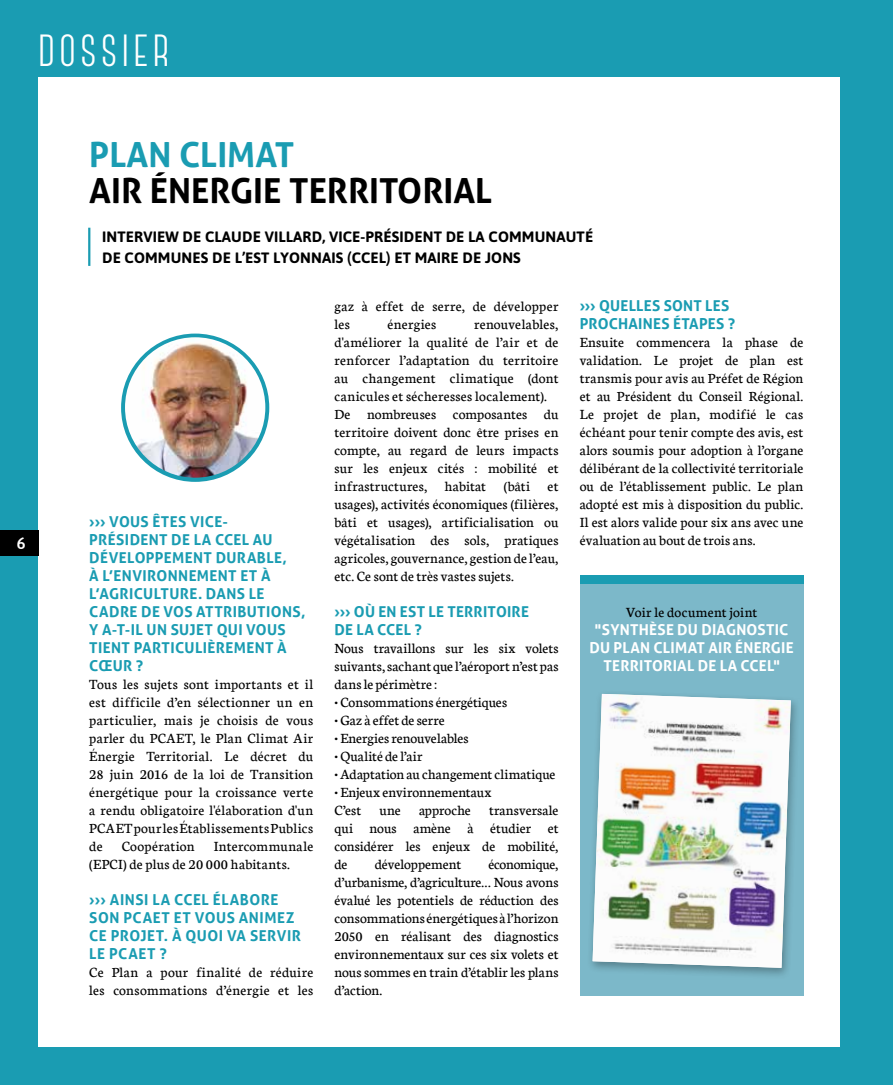
<style>
.page{position:relative;width:893px;height:1085px;background:#fff}
.page>*{position:absolute;margin:0;border:0;box-sizing:border-box;transform-origin:0 0}
.t1{font:700 45px "Canter";letter-spacing:.1em;color:#fff}
.t2{font:700 34.5px "Aller";color:#000}
.t3{font:700 34.5px "Aller";color:#1a9cb2}
.t4{font:500 16.5px "Asap";color:#fff}
.t5{font:15px/18px "Neuton";letter-spacing:.015em;color:#000}
.t6{font:700 15px/18px "Aller";letter-spacing:.025em;color:#1a9cb2}
.t7{font:700 15px/21px "Asap";letter-spacing:.01em;color:#000}
.t8{font:700 15px/18px "Aller";letter-spacing:.015em;color:#fff;text-align:center}
.t9{font:15px "Neuton";letter-spacing:-.005em;color:#000}
</style>
<div class="page">
<div style="left:0;top:0;width:893px;height:1084px;background:#1a9cb2"></div>
<div style="left:38px;top:38px;width:802px;height:1008px;background:#fff"></div>
<div style="left:0;top:529px;width:38px;height:26px;background:#000"></div>
<div style="left:0;top:0;width:893px;height:77px;background:#1a9cb2"></div>
<hr style="left:88px;top:228px;width:2px;height:38px;background:#1a9cb2">
<div style="left:580px;top:575px;width:224px;height:420px;background:#7cb8c9"></div>
<div style="left:586px;top:690px;width:214px;height:289px;background:#000;opacity:.3"></div>
<img style="left:593px;top:693px;width:198px;height:274px">
<svg style="left:121px;top:333px;width:148px;height:149px;background:#32a3b7"></svg>
<img style="left:125px;top:337px;width:140px;height:140px;border-radius:70px">
<div style="left:580px;top:575px;width:224px;height:8px;background:#1a9cb2"></div>
<h1 class="t1" style="left:38px;top:28px;width:132px">DOSSIER</h1>
<p class="t4" style="left:17px;top:532px;width:10px">6</p>
<h2 class="t3" style="left:89px;top:133px;width:207px">PLAN CLIMAT</h2>
<h2 class="t2" style="left:89px;top:169px;width:404px">AIR ÉNERGIE TERRITORIAL</h2>
<p class="t7" style="left:102px;top:225px;width:493px">INTERVIEW DE CLAUDE VILLARD, VICE-PRÉSIDENT DE LA COMMUNAUTÉ<br>DE COMMUNES DE L’EST LYONNAIS (CCEL) ET MAIRE DE JONS</p>
<p class="t6" style="left:89px;top:512px;width:218px">››› VOUS ÊTES VICE-<br>PRÉSIDENT DE LA CCEL AU<br>DÉVELOPPEMENT DURABLE,<br>À L’ENVIRONNEMENT ET À<br>L’AGRICULTURE. DANS LE<br>CADRE DE VOS ATTRIBUTIONS,<br>Y A-T-IL UN SUJET QUI VOUS<br>TIENT PARTICULIÈREMENT À<br>CŒUR ?</p>
<p class="t5" style="left:89px;top:675px;width:225px;text-align:justify">Tous les sujets sont importants et il est difficile d’en sélectionner un en particulier, mais je choisis de vous parler du PCAET, le Plan Climat Air Énergie Territorial. Le décret du 28 juin 2016 de la loi de Transition énergétique pour la croissance verte a rendu obligatoire l'élaboration d'un PCAET pour les Établissements Publics de</p>
<p class="t5" style="left:122px;top:837px;width:74px">Coopération</p>
<p class="t5" style="left:89px;top:837px;width:225px;text-indent:124px">Intercommunale (EPCI) de plus de 20 000 habitants.</p>
<p class="t6" style="left:89px;top:890px;width:213px">››› AINSI LA CCEL ÉLABORE<br>SON PCAET ET VOUS ANIMEZ<br>CE PROJET. À QUOI VA SERVIR<br>LE PCAET ?</p>
<p class="t5" style="left:89px;top:963px;width:225px">Ce Plan a pour finalité de réduire les consommations d’énergie et les</p>
<p class="t5" style="left:334px;top:297px;width:225px">gaz à effet de serre, de développer les</p>
<p class="t5" style="left:388px;top:315px;width:50px">énergies</p>
<p class="t5" style="left:334px;top:315px;width:225px;text-indent:140px">renouvelables, d'améliorer la qualité de l’air et de renforcer l’adaptation du territoire au changement climatique (dont canicules et sécheresses localement).<br>De nombreuses composantes du territoire doivent donc être prises en compte, au regard de leurs impacts sur les enjeux cités : mobilité et infrastructures, habitat (bâti et usages), activités économiques (filières, bâti et usages), artificialisation ou végétalisation des sols, pratiques agricoles, gouvernance, gestion de l’eau, etc. Ce sont de très vastes sujets.</p>
<p class="t6" style="left:334px;top:602px;width:196px">››› OÙ EN EST LE TERRITOIRE<br>DE LA CCEL ?</p>
<p class="t5" style="left:334px;top:639px;width:225px;text-align:justify">Nous travaillons sur les six volets suivants, sachant que l’aéroport n’est pas dans le périmètre :</p>
<p class="t5" style="left:334px;top:693px;width:174px">• Consommations énergétiques</p>
<p class="t5" style="left:334px;top:711px;width:112px">• Gaz à effet de serre</p>
<p class="t9" style="left:334px;top:730px;width:136px">• Energies renouvelables</p>
<p class="t5" style="left:334px;top:747px;width:89px">• Qualité de l’air</p>
<p class="t5" style="left:334px;top:765px;width:222px">• Adaptation au changement climatique</p>
<p class="t5" style="left:334px;top:783px;width:225px">• Enjeux environnementaux<br>C’est une approche transversale qui nous amène à étudier et considérer les enjeux de mobilité, de</p>
<p class="t5" style="left:334px;top:855px;width:225px;text-align:justify;text-indent:154px">économique, d’urbanisme, d’agriculture… Nous avons évalué les potentiels de réduction des consommations énergétiques à l’horizon 2050 en réalisant des diagnostics environnementaux sur ces six volets et nous sommes en train d’établir les plans d’action.</p>
<p class="t5" style="left:375px;top:855px;width:88px">développement</p>
<p class="t6" style="left:580px;top:296px;width:157px">››› QUELLES SONT LES<br>PROCHAINES ÉTAPES ?</p>
<p class="t5" style="left:580px;top:333px;width:225px;text-align:justify">Ensuite commencera la phase de validation. Le projet de plan est transmis pour avis au Préfet de Région et au Président du Conseil Régional.<br>Le projet de plan, modifié le cas échéant pour tenir compte des avis, est alors soumis pour adoption à l’organe délibérant de la collectivité territoriale ou de l’établissement public. Le plan adopté est mis à disposition du public.<br>Il est alors valide pour six ans avec une évaluation au bout de trois ans.</p>
<p class="t5" style="left:626px;top:603px;width:133px">Voir le document joint</p>
<p class="t8" style="left:590px;top:620px;width:206px">"SYNTHÈSE DU DIAGNOSTIC<br>DU PLAN CLIMAT AIR ÉNERGIE<br>TERRITORIAL DE LA CCEL"</p>
</div>
